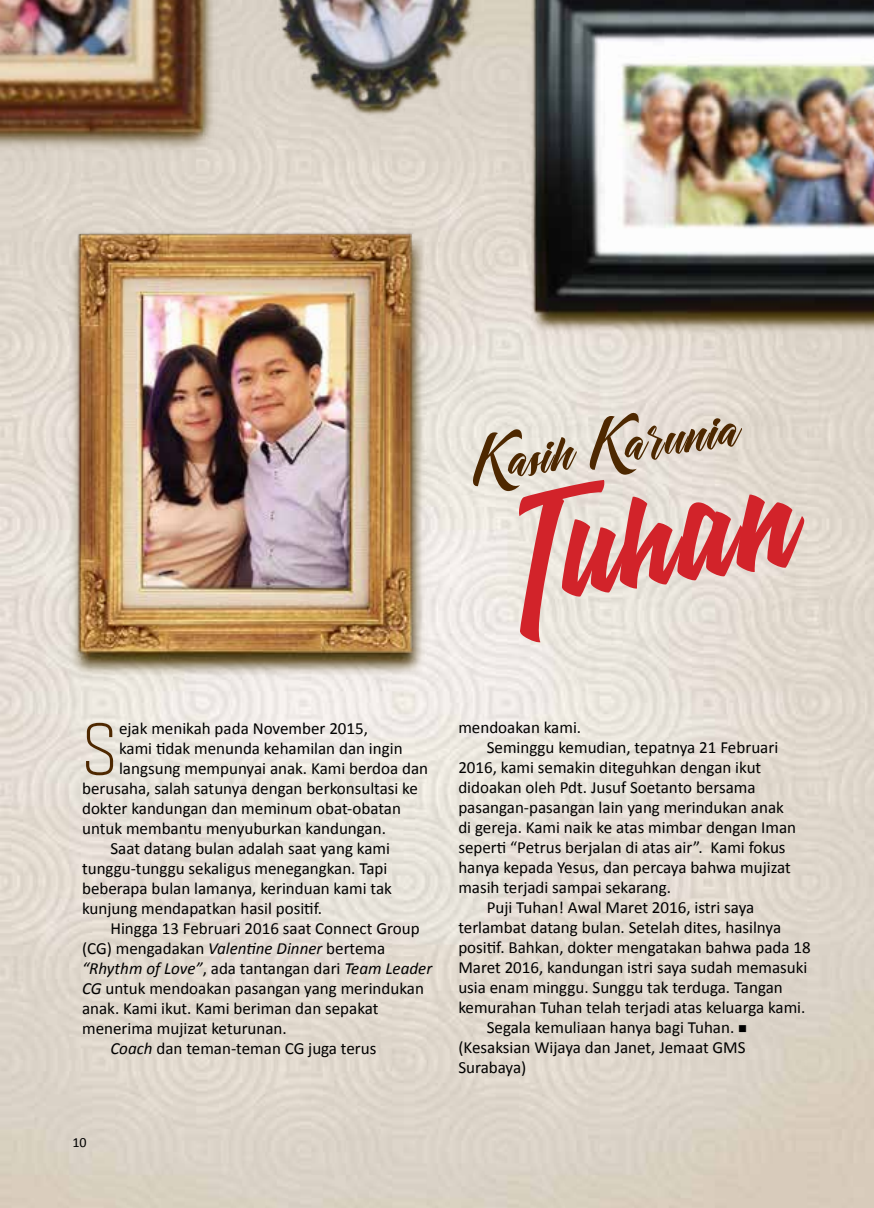
<style>
.page{position:relative;width:874px;height:1208px;background:#fff}
.page>*{position:absolute;margin:0;border:0;box-sizing:border-box;transform-origin:0 0}
.t1{font:130px "Mantan";color:#d2232a}
.t2{font:79.6px "Gubia";color:#4e2800}
.t3{font:50px "Allita";color:#4e2800}
.t4{font:17px "Calibri";color:#000}
.t5{font:italic 17px "Calibri";color:#000}
.t6{font:14px "Calibri";color:#000}
.s1{font-size:72px}
.s2{font-size:160px}
.s3{font-style:italic}
.s4{font-style:normal}
</style>
<div class="page">
<hr style="left:873px;top:0;width:1px;height:1208px;background:#f1f1f2">
<img style="left:0;top:168px;width:473px;height:584px">
<img style="left:456px;top:0;width:417px;height:377px">
<img style="left:0;top:0;width:221px;height:167px">
<img style="left:221px;top:0;width:289px;height:238px">
<h3 class="t3" style="left:472px;top:432px;width:264px;rotate:-8deg"><span class="s1">K</span>asih <span class="s1">K</span>arunia</h3>
<h1 class="t1" style="left:502px;top:507px;width:285px;rotate:-8deg"><span class="s2">T</span>uhan</h1>
<h2 class="t2" style="left:82px;top:699px;width:36px">S</h2>
<p class="t4" style="left:119px;top:718px;width:250px">ejak menikah pada November 2015,</p>
<p class="t4" style="left:119px;top:738px;width:285px">kami tidak menunda kehamilan dan ingin</p>
<p class="t4" style="left:119px;top:758px;width:310px">langsung mempunyai anak. Kami berdoa dan</p>
<p class="t4" style="left:82px;top:778px;width:337px">berusaha, salah satunya dengan berkonsultasi ke</p>
<p class="t4" style="left:82px;top:798px;width:320px">dokter kandungan dan meminum obat-obatan</p>
<p class="t4" style="left:82px;top:818px;width:305px">untuk membantu menyuburkan kandungan.</p>
<p class="t4" style="left:110px;top:838px;width:281px">Saat datang bulan adalah saat yang kami</p>
<p class="t4" style="left:82px;top:858px;width:307px">tunggu-tunggu sekaligus menegangkan. Tapi</p>
<p class="t4" style="left:82px;top:878px;width:311px">beberapa bulan lamanya, kerinduan kami tak</p>
<p class="t4" style="left:82px;top:898px;width:241px">kunjung mendapatkan hasil positif.</p>
<p class="t4" style="left:110px;top:918px;width:310px">Hingga 13 Februari 2016 saat Connect Group</p>
<p class="t4" style="left:82px;top:938px;width:304px">(CG) mengadakan <span class="s3">Valentine Dinner</span> bertema</p>
<p class="t5" style="left:82px;top:957px;width:351px">“Rhythm of Love”<span class="s4">, ada tantangan dari</span> Team Leader</p>
<p class="t4" style="left:82px;top:978px;width:343px"><span class="s3">CG</span> untuk mendoakan pasangan yang merindukan</p>
<p class="t4" style="left:82px;top:998px;width:298px">anak. Kami ikut. Kami beriman dan sepakat</p>
<p class="t4" style="left:82px;top:1018px;width:206px">menerima mujizat keturunan.</p>
<p class="t4" style="left:110px;top:1038px;width:267px"><span class="s3">Coach</span> dan teman-teman CG juga terus</p>
<p class="t6" style="left:72px;top:1133px;width:16px">10</p>
<p class="t4" style="left:458px;top:716px;width:124px">mendoakan kami.</p>
<p class="t4" style="left:486px;top:736px;width:293px">Seminggu kemudian, tepatnya 21 Februari</p>
<p class="t4" style="left:458px;top:756px;width:304px">2016, kami semakin diteguhkan dengan ikut</p>
<p class="t4" style="left:458px;top:776px;width:298px">didoakan oleh Pdt. Jusuf Soetanto bersama</p>
<p class="t4" style="left:458px;top:796px;width:327px">pasangan-pasangan lain yang merindukan anak</p>
<p class="t4" style="left:458px;top:816px;width:339px">di gereja. Kami naik ke atas mimbar dengan Iman</p>
<p class="t4" style="left:458px;top:836px;width:328px">seperti “Petrus berjalan di atas air”. Kami fokus</p>
<p class="t4" style="left:458px;top:856px;width:334px">hanya kepada Yesus, dan percaya bahwa mujizat</p>
<p class="t4" style="left:458px;top:876px;width:214px">masih terjadi sampai sekarang.</p>
<p class="t4" style="left:486px;top:896px;width:269px">Puji Tuhan! Awal Maret 2016, istri saya</p>
<p class="t4" style="left:458px;top:916px;width:324px">terlambat datang bulan. Setelah dites, hasilnya</p>
<p class="t4" style="left:458px;top:936px;width:353px">positif. Bahkan, dokter mengatakan bahwa pada 18</p>
<p class="t4" style="left:458px;top:956px;width:350px">Maret 2016, kandungan istri saya sudah memasuki</p>
<p class="t4" style="left:458px;top:976px;width:326px">usia enam minggu. Sunggu tak terduga. Tangan</p>
<p class="t4" style="left:458px;top:996px;width:348px">kemurahan Tuhan telah terjadi atas keluarga kami.</p>
<p class="t4" style="left:486px;top:1016px;width:262px">Segala kemuliaan hanya bagi Tuhan. ■</p>
<p class="t4" style="left:458px;top:1037px;width:288px">(Kesaksian Wijaya dan Janet, Jemaat GMS</p>
<p class="t4" style="left:458px;top:1057px;width:69px">Surabaya)</p>
</div>
